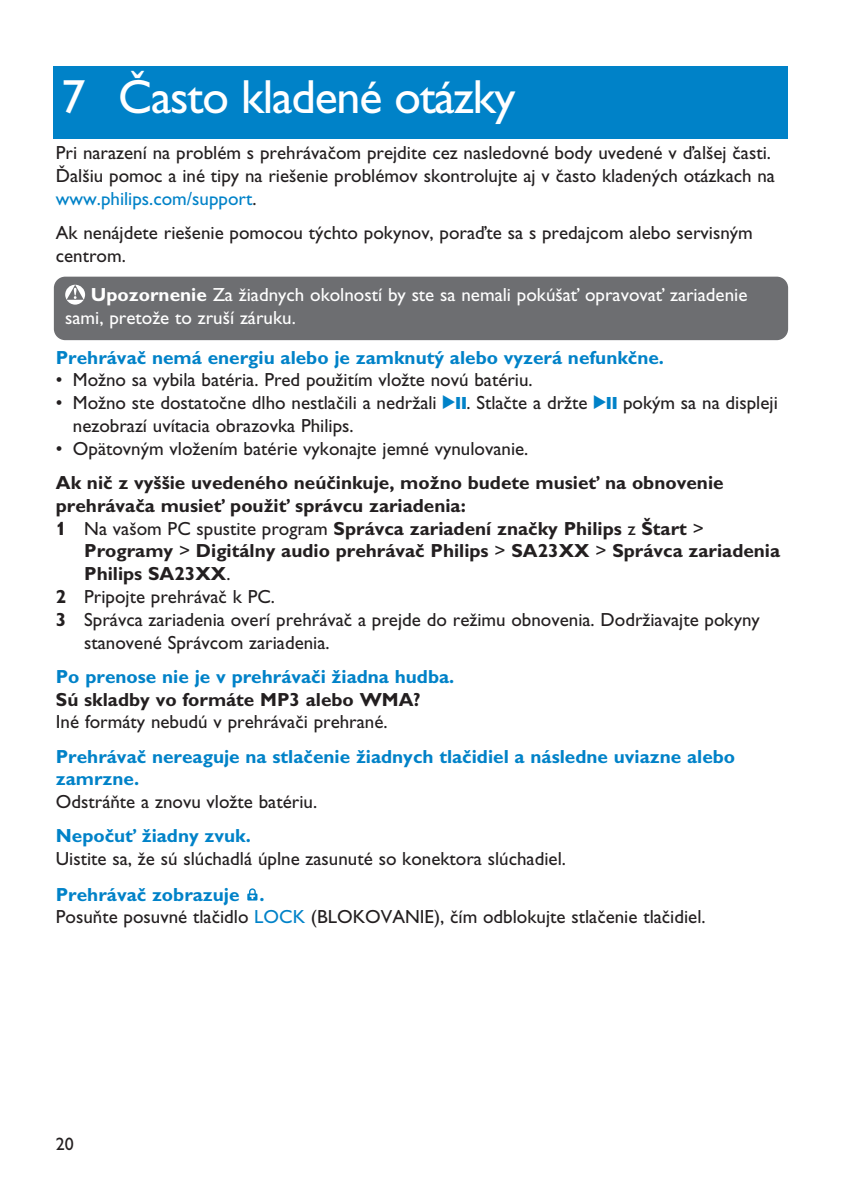
<style>
.page{position:relative;width:842px;height:1191px;background:#fff}
.page>*{position:absolute;margin:0;border:0;box-sizing:border-box;transform-origin:0 0}
.t1{font:48px "Gill Sans Alt CE";letter-spacing:-.025em;color:#fff}
.t2{font:19px/22.8px "Gill Sans Alt CE";color:#231f20}
.t3{font:700 19px/22.8px "Gill Sans Alt CE";color:#231f20}
.t4{font:700 19px/22.8px "Gill Sans Alt CE";color:#0082c8}
.t5{font:19px/22.8px "Gill Sans Alt CE";color:#fff}
.t6{font:19px "Gill Alt One";color:#0082c8}
.t7{font:18px "Gill Sans Alt CE";color:#231f20}
.s1{font-family:"Gill Sans Alt CE";color:#231f20}
.s2{font-weight:700}
.s3{font-family:"Audio Four 4";color:#0082c8}
.s4{font-weight:400}
.s5{font-weight:700;color:#0082c8}
.s6{font-family:"Gill Alt One";color:#0082c8}
</style>
<div class="page">
<div style="left:54px;top:66px;width:734px;height:72px;background:#0082c8"></div>
<div style="left:54px;top:277px;width:734px;height:63px;background:#6d6e71;border-radius:11px"></div>
<svg style="left:65px;top:285px;width:20px;height:20px"></svg>
<svg style="left:247px;top:888px;width:10px;height:12px"></svg>
<h1 class="t1" style="left:62px;top:80px;width:455px">7 Často kladené otázky</h1>
<p class="t2" style="left:56px;top:144px;width:721px">Pri narazení na problém s prehrávačom prejdite cez nasledovné body uvedené v ďalšej časti.<br>Ďalšiu pomoc a iné tipy na riešenie problémov skontrolujte aj v často kladených otázkach na</p>
<p class="t6" style="left:56px;top:192px;width:202px">www.philips.com/support<span class="s1">.</span></p>
<p class="t2" style="left:56px;top:223px;width:698px">Ak nenájdete riešenie pomocou týchto pokynov, poraďte sa s predajcom alebo servisným centrom.</p>
<p class="t5" style="left:65px;top:285px;width:684px;text-indent:26px"><span class="s2">Upozornenie</span> Za žiadnych okolností by ste sa nemali pokúšať opravovať zariadenie sami, pretože to zruší záruku.</p>
<p class="t4" style="left:56px;top:348px;width:610px">Prehrávač nemá energiu alebo je zamknutý alebo vyzerá nefunkčne.</p>
<p class="t2" style="left:56px;top:371px;width:478px">• Možno sa vybila batéria. Pred použitím vložte novú batériu.</p>
<p class="t2" style="left:73px;top:393px;width:706px;text-indent:-17px">• Možno ste dostatočne dlho nestlačili a nedržali <span class="s3">2;</span>. Stlačte a držte <span class="s3">2;</span> pokým sa na displeji nezobrazí uvítacia obrazovka Philips.</p>
<p class="t2" style="left:56px;top:439px;width:474px">• Opätovným vložením batérie vykonajte jemné vynulovanie.</p>
<p class="t3" style="left:56px;top:473px;width:669px">Ak nič z vyššie uvedeného neúčinkuje, možno budete musieť na obnovenie prehrávača musieť použiť správcu zariadenia:<br>1 <span class="s4">Na vašom PC spustite program</span> Správca zariadení značky Philips <span class="s4">z</span> Štart <span class="s4">&gt;</span></p>
<p class="t3" style="left:84px;top:541px;width:697px">Programy <span class="s4">&gt;</span> Digitálny audio prehrávač Philips <span class="s4">&gt;</span> SA23XX <span class="s4">&gt;</span> Správca zariadenia</p>
<p class="t3" style="left:84px;top:564px;width:148px">Philips SA23XX<span class="s4">.</span></p>
<p class="t2" style="left:56px;top:587px;width:221px"><span class="s2">2</span> Pripojte prehrávač k PC.</p>
<p class="t2" style="left:56px;top:610px;width:705px"><span class="s2">3</span> Správca zariadenia overí prehrávač a prejde do režimu obnovenia. Dodržiavajte pokyny</p>
<p class="t2" style="left:84px;top:633px;width:247px">stanovené Správcom zariadenia.</p>
<p class="t4" style="left:56px;top:667px;width:400px">Po prenose nie je v prehrávači žiadna hudba.</p>
<p class="t3" style="left:56px;top:689px;width:366px">Sú skladby vo formáte MP3 alebo WMA?</p>
<p class="t2" style="left:56px;top:712px;width:333px">Iné formáty nebudú v prehrávači prehrané.</p>
<p class="t4" style="left:56px;top:746px;width:681px">Prehrávač nereaguje na stlačenie žiadnych tlačidiel a následne uviazne alebo zamrzne.</p>
<p class="t2" style="left:56px;top:792px;width:263px">Odstráňte a znovu vložte batériu.</p>
<p class="t4" style="left:56px;top:826px;width:197px">Nepočuť žiadny zvuk.</p>
<p class="t2" style="left:56px;top:849px;width:512px">Uistite sa, že sú slúchadlá úplne zasunuté so konektora slúchadiel.</p>
<p class="t2" style="left:56px;top:884px;width:651px"><span class="s5">Prehrávač zobrazuje .<br></span>Posuňte posuvné tlačidlo <span class="s6">LOCK</span> (BLOKOVANIE), čím odblokujte stlačenie tlačidiel.</p>
<p class="t7" style="left:56px;top:1137px;width:19px">20</p>
</div>
